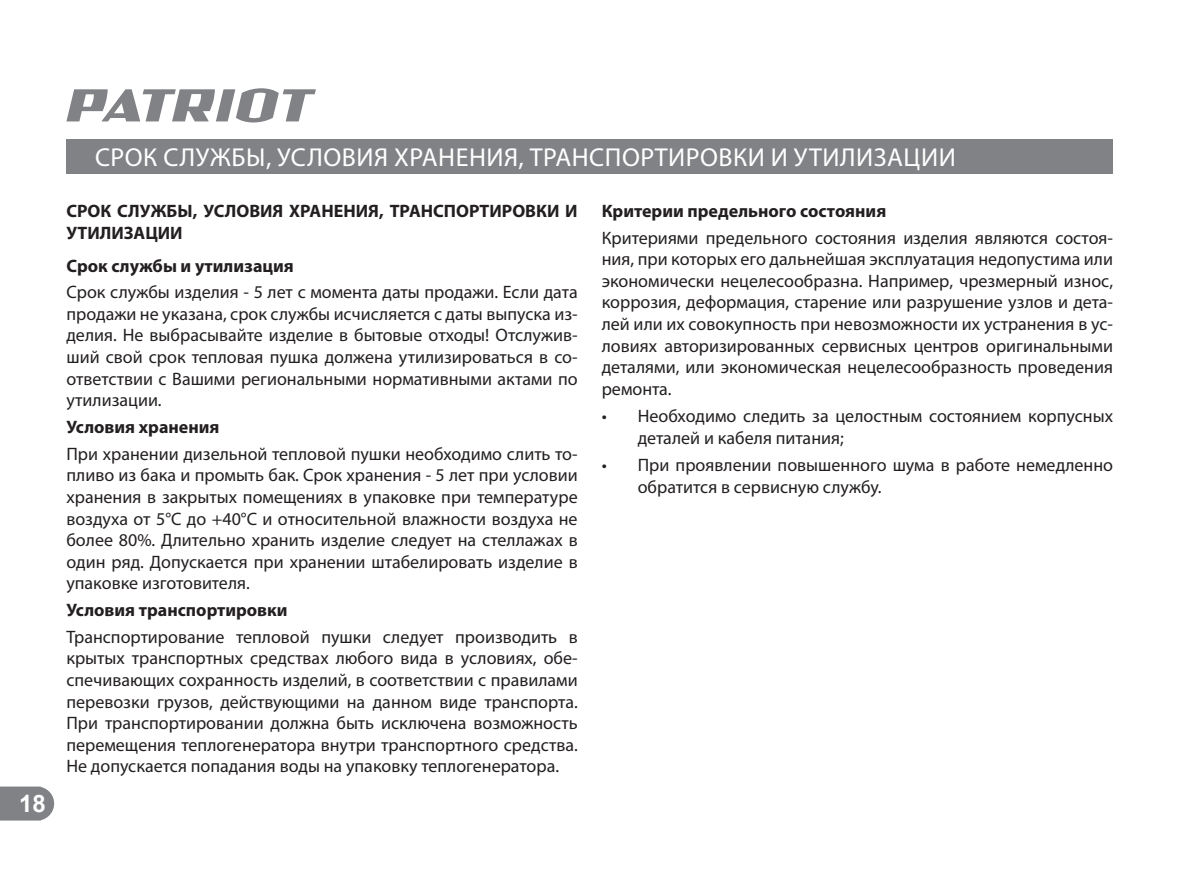
<style>
.page{position:relative;width:1182px;height:872px;background:#fff}
.page>*{position:absolute;margin:0;border:0;box-sizing:border-box;transform-origin:0 0}
.t1{font:26px "Myriad Pro";letter-spacing:.02em;color:#fff}
.t2{font:700 24px "Arial";color:#fff}
.t3{font:18px/21.6px "Myriad Pro";color:#231f20;text-align:justify}
.t4{font:700 18px/21.6px "Myriad Pro";color:#231f20}
</style>
<div class="page">
<svg style="left:0;top:786px;width:54px;height:34px;background:#898b8e"></svg>
<svg style="left:66px;top:88px;width:250px;height:34px"></svg>
<div style="left:66px;top:139px;width:1047px;height:34px;background:#808285"></div>
<h2 class="t2" style="left:19px;top:790px;width:28px">18</h2>
<h1 class="t1" style="left:95px;top:145px;width:862px">СРОК СЛУЖБЫ, УСЛОВИЯ ХРАНЕНИЯ, ТРАНСПОРТИРОВКИ И УТИЛИЗАЦИИ</h1>
<p class="t4" style="left:66px;top:201px;width:513px">СРОК СЛУЖБЫ, УСЛОВИЯ ХРАНЕНИЯ, ТРАНСПОРТИРОВКИ И<br>УТИЛИЗАЦИИ</p>
<p class="t4" style="left:66px;top:255px;width:229px">Срок службы и утилизация</p>
<p class="t3" style="left:66px;top:282px;width:513px">Срок службы изделия - 5 лет с момента даты продажи. Если дата продажи не указана, срок службы исчисляется с даты выпуска из&shy;делия. Не выбрасывайте изделие в бытовые отходы! Отслужив&shy;ший свой срок тепловая пушка должена утилизироваться в со&shy;ответствии с Вашими региональными нормативными актами по утилизации.</p>
<p class="t4" style="left:66px;top:416px;width:155px">Условия хранения</p>
<p class="t3" style="left:66px;top:443px;width:513px">При хранении дизельной тепловой пушки необходимо слить то&shy;пливо из бака и промыть бак. Срок хранения - 5 лет при условии хранения в закрытых помещениях в упаковке при температуре воздуха от 5°С до +40°С и относительной влажности воздуха не более 80%. Длительно хранить изделие следует на стеллажах в один ряд. Допускается при хранении штабелировать изделие в упаковке изготовителя.</p>
<p class="t4" style="left:66px;top:599px;width:223px">Условия транспортировки</p>
<p class="t3" style="left:66px;top:626px;width:513px">Транспортирование тепловой пушки следует производить в крытых транспортных средствах любого вида в условиях, обе&shy;спечивающих сохранность изделий, в соответствии с правилами перевозки грузов, действующими на данном виде транспорта.<br>При транспортировании должна быть исключена возможность перемещения теплогенератора внутри транспортного средства.<br>Не допускается попадания воды на упаковку теплогенератора.</p>
<p class="t4" style="left:602px;top:201px;width:286px">Критерии предельного состояния</p>
<p class="t3" style="left:602px;top:227px;width:513px">Критериями предельного состояния изделия являются состоя&shy;ния, при которых его дальнейшая эксплуатация недопустима или экономически нецелесообразна. Например, чрезмерный износ, коррозия, деформация, старение или разрушение узлов и дета&shy;лей или их совокупность при невозможности их устранения в ус&shy;ловиях авторизированных сервисных центров оригинальными деталями, или экономическая нецелесообразность проведения ремонта.</p>
<p class="t3" style="left:638px;top:406px;width:477px;text-indent:-36px">• Необходимо следить за целостным состоянием корпусных деталей и кабеля питания;</p>
<p class="t3" style="left:638px;top:455px;width:477px;text-indent:-36px">• При проявлении повышенного шума в работе немедленно обратится в сервисную службу.</p>
</div>
